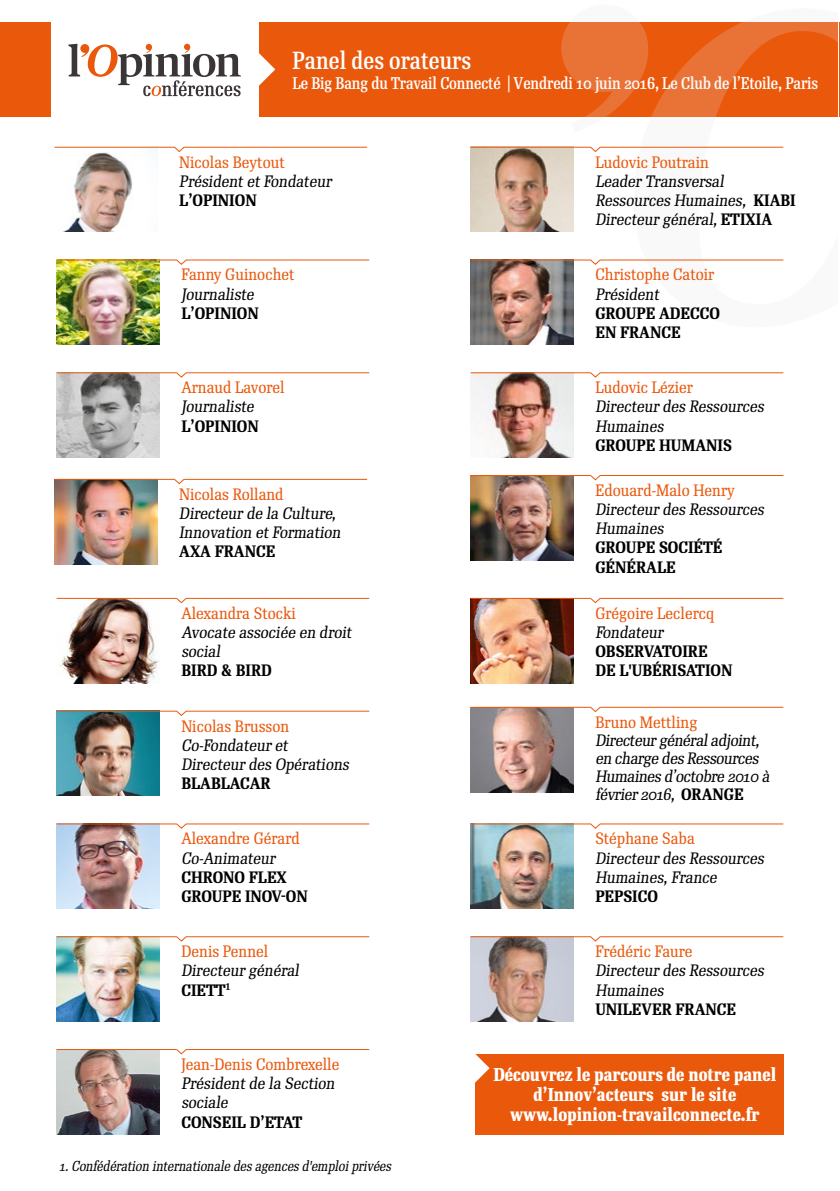
<style>
.page{position:relative;width:840px;height:1191px;background:#fff}
.page>*{position:absolute;margin:0;border:0;box-sizing:border-box;transform-origin:0 0}
.t1{font:500 24px "Re Public Std Cond";color:#fff}
.t2{font:500 18px/20px "Re Public Std Cond";color:#fff;text-align:center}
.t3{font:500 16.4px "Re Public Std Cond";letter-spacing:-.01em;color:#fff}
.t4{font:16px/19.2px "Re Public Std Cond";color:#000;scale:1.07 1}
.t5{font:16px "Re Public Std Cond";color:#ea580c;scale:1.07 1}
.t6{font:700 16px/19.2px "Re Public Std Cond";color:#000;scale:1.07 1}
.t7{font:italic 14px "Re Public Std Cond";color:#000}
.s1{font-weight:700}
</style>
<div class="page">
<div style="left:0;top:22px;width:839px;height:94px;background:#ea580c"></div>
<div style="left:51px;top:0;width:207px;height:146px;background:#fff"></div>
<svg style="left:68px;top:44px;width:207px;height:52px"></svg>
<svg style="left:633px;top:22px;width:205px;height:239px"></svg>
<svg style="left:561px;top:22px;width:87px;height:110px"></svg>
<hr style="left:838px;top:0;width:1px;height:432px;background:#fff">
<hr style="left:839px;top:22px;width:1px;height:94px;background:#ea580c">
<img style="left:63px;top:148px;width:94px;height:84px">
<hr style="left:55px;top:147px;width:119px;height:1px;background:#ea580c">
<svg style="left:174px;top:146px;width:11px;height:6px"></svg>
<hr style="left:184px;top:147px;width:182px;height:1px;background:#ea580c">
<img style="left:57px;top:261px;width:102px;height:84px">
<hr style="left:57px;top:260px;width:119px;height:1px;background:#ea580c">
<svg style="left:176px;top:259px;width:11px;height:6px"></svg>
<hr style="left:186px;top:260px;width:183px;height:1px;background:#ea580c">
<img style="left:57px;top:373px;width:102px;height:84px">
<hr style="left:57px;top:372px;width:119px;height:1px;background:#ea580c">
<svg style="left:176px;top:372px;width:11px;height:6px"></svg>
<hr style="left:186px;top:372px;width:183px;height:1px;background:#ea580c">
<img style="left:57px;top:1050px;width:102px;height:84px">
<hr style="left:57px;top:1049px;width:119px;height:1px;background:#ea580c">
<svg style="left:176px;top:1049px;width:11px;height:5px"></svg>
<hr style="left:186px;top:1049px;width:183px;height:1px;background:#ea580c">
<img style="left:470px;top:599px;width:103px;height:84px">
<hr style="left:470px;top:598px;width:120px;height:1px;background:#ea580c">
<svg style="left:589px;top:597px;width:11px;height:6px"></svg>
<hr style="left:600px;top:598px;width:182px;height:1px;background:#ea580c">
<img style="left:55px;top:480px;width:102px;height:84px">
<hr style="left:55px;top:479px;width:119px;height:1px;background:#ea580c">
<svg style="left:174px;top:478px;width:11px;height:6px"></svg>
<hr style="left:184px;top:479px;width:182px;height:1px;background:#ea580c">
<img style="left:59px;top:599px;width:100px;height:84px">
<hr style="left:57px;top:598px;width:119px;height:1px;background:#ea580c">
<svg style="left:176px;top:597px;width:11px;height:6px"></svg>
<hr style="left:186px;top:598px;width:183px;height:1px;background:#ea580c">
<img style="left:470px;top:824px;width:103px;height:84px">
<hr style="left:470px;top:823px;width:120px;height:1px;background:#ea580c">
<svg style="left:589px;top:823px;width:11px;height:6px"></svg>
<hr style="left:600px;top:823px;width:182px;height:1px;background:#ea580c">
<img style="left:470px;top:937px;width:103px;height:84px">
<hr style="left:470px;top:936px;width:120px;height:1px;background:#ea580c">
<svg style="left:589px;top:936px;width:11px;height:6px"></svg>
<hr style="left:600px;top:936px;width:182px;height:1px;background:#ea580c">
<img style="left:470px;top:476px;width:103px;height:84px">
<hr style="left:470px;top:475px;width:120px;height:1px;background:#ea580c">
<svg style="left:590px;top:475px;width:10px;height:5px"></svg>
<hr style="left:600px;top:475px;width:182px;height:1px;background:#ea580c">
<img style="left:57px;top:937px;width:102px;height:84px">
<hr style="left:57px;top:936px;width:119px;height:1px;background:#ea580c">
<svg style="left:176px;top:936px;width:11px;height:6px"></svg>
<hr style="left:186px;top:936px;width:183px;height:1px;background:#ea580c">
<img style="left:57px;top:824px;width:102px;height:84px">
<hr style="left:57px;top:823px;width:119px;height:1px;background:#ea580c">
<svg style="left:176px;top:823px;width:11px;height:6px"></svg>
<hr style="left:186px;top:823px;width:183px;height:1px;background:#ea580c">
<img style="left:470px;top:148px;width:103px;height:84px">
<hr style="left:470px;top:147px;width:120px;height:1px;background:#ea580c">
<svg style="left:589px;top:146px;width:11px;height:6px"></svg>
<hr style="left:600px;top:147px;width:182px;height:1px;background:#ea580c">
<img style="left:470px;top:261px;width:103px;height:84px">
<hr style="left:470px;top:260px;width:120px;height:1px;background:#ea580c">
<svg style="left:589px;top:259px;width:11px;height:6px"></svg>
<hr style="left:600px;top:260px;width:182px;height:1px;background:#ea580c">
<img style="left:470px;top:373px;width:103px;height:84px">
<hr style="left:470px;top:372px;width:120px;height:1px;background:#ea580c">
<svg style="left:589px;top:372px;width:11px;height:6px"></svg>
<hr style="left:600px;top:372px;width:182px;height:1px;background:#ea580c">
<img style="left:470px;top:708px;width:103px;height:84px">
<hr style="left:470px;top:707px;width:120px;height:1px;background:#ea580c">
<svg style="left:589px;top:706px;width:11px;height:6px"></svg>
<hr style="left:600px;top:707px;width:182px;height:1px;background:#ea580c">
<img style="left:57px;top:712px;width:102px;height:84px">
<hr style="left:57px;top:711px;width:119px;height:1px;background:#ea580c">
<svg style="left:176px;top:710px;width:11px;height:6px"></svg>
<hr style="left:186px;top:711px;width:183px;height:1px;background:#ea580c">
<div style="left:475px;top:1054px;width:307px;height:80px;background:#ea580c"></div>
<svg style="left:475px;top:1054px;width:14px;height:28px"></svg>
<h1 class="t1" style="left:292px;top:45px;width:180px">Panel des orateurs</h1>
<p class="t3" style="left:292px;top:72px;width:527px">Le Big Bang du Travail Connecté | Vendredi 10 juin 2016, Le Club de l’Etoile, Paris</p>
<p class="t5" style="left:179px;top:152px;width:100px">Nicolas Beytout</p>
<p class="t4" style="left:179px;top:172px;width:146px">PrésidentetFondateur</p>
<p class="t6" style="left:179px;top:191px;width:74px">L’OPINION</p>
<p class="t5" style="left:181px;top:264px;width:107px">Fanny Guinochet</p>
<p class="t4" style="left:181px;top:284px;width:72px">Journaliste</p>
<p class="t6" style="left:181px;top:303px;width:74px">L’OPINION</p>
<p class="t5" style="left:181px;top:377px;width:98px">Arnaud Lavorel</p>
<p class="t4" style="left:181px;top:397px;width:72px">Journaliste</p>
<p class="t6" style="left:181px;top:416px;width:74px">L’OPINION</p>
<p class="t5" style="left:179px;top:484px;width:99px">Nicolas Rolland</p>
<p class="t4" style="left:179px;top:504px;width:155px">Directeur de la Culture,<br>Innovation etFormation</p>
<p class="t6" style="left:179px;top:542px;width:91px">AXA FRANCE</p>
<p class="t5" style="left:181px;top:603px;width:109px">Alexandra Stocki</p>
<p class="t4" style="left:181px;top:623px;width:163px">Avocate associée en droit social</p>
<p class="t6" style="left:181px;top:661px;width:86px">BIRD &amp; BIRD</p>
<p class="t5" style="left:181px;top:715px;width:102px">Nicolas Brusson</p>
<p class="t4" style="left:181px;top:735px;width:161px">Co-Fondateur et<br>Directeur des Opérations</p>
<p class="t6" style="left:181px;top:774px;width:85px">BLABLACAR</p>
<p class="t5" style="left:181px;top:828px;width:112px">Alexandre Gérard</p>
<p class="t4" style="left:181px;top:848px;width:92px">Co-Animateur</p>
<p class="t6" style="left:181px;top:867px;width:120px">CHRONO FLEX<br>GROUPE INOV-ON</p>
<p class="t5" style="left:181px;top:941px;width:83px">Denis Pennel</p>
<p class="t4" style="left:181px;top:961px;width:114px">Directeur général<br><span class="s1">CIETT</span><sup>1</sup></p>
<p class="t5" style="left:181px;top:1054px;width:149px">Jean-Denis Combrexelle</p>
<p class="t4" style="left:181px;top:1074px;width:147px">Présidentde la Section sociale</p>
<p class="t6" style="left:181px;top:1112px;width:114px">CONSEIL D’ETAT</p>
<p class="t7" style="left:60px;top:1157px;width:336px">1.Confédération internationale desagencesd'emploiprivées</p>
<p class="t5" style="left:595px;top:152px;width:108px">Ludovic Poutrain</p>
<p class="t4" style="left:595px;top:172px;width:189px">Leader Transversal<br>Ressources Humaines, <span class="s1">KI A B I<br></span>Directeur général,<span class="s1">E T I X I A</span></p>
<p class="t5" style="left:595px;top:264px;width:112px">Christophe Catoir</p>
<p class="t4" style="left:595px;top:284px;width:64px">Président</p>
<p class="t6" style="left:595px;top:303px;width:118px">GROUPE ADECCO<br>EN FRANCE</p>
<p class="t5" style="left:595px;top:377px;width:93px">Ludovic Lézier</p>
<p class="t4" style="left:595px;top:397px;width:162px">Directeur des Ressources<br>Humaines</p>
<p class="t6" style="left:595px;top:435px;width:129px">GROUPE HUMANIS</p>
<p class="t5" style="left:595px;top:480px;width:132px">Edouard-Malo Henry</p>
<p class="t4" style="left:595px;top:500px;width:162px">Directeur des Ressources<br>Humaines</p>
<p class="t6" style="left:595px;top:538px;width:120px">GROUPE SOCIÉTÉ<br>GÉNÉRALE</p>
<p class="t5" style="left:595px;top:603px;width:113px">Grégoire Leclercq</p>
<p class="t4" style="left:595px;top:623px;width:68px">Fondateur</p>
<p class="t6" style="left:595px;top:642px;width:129px">OBSERVATOIRE<br>DE L'UBÉRISATION</p>
<p class="t5" style="left:595px;top:712px;width:97px">Bruno Mettling</p>
<p class="t4" style="left:595px;top:731px;width:167px;line-height:18px">Directeurgénéraladj oint, en charge des Ressources<br>Humaines d’octobre 2010 à février2016, <span class="s1">O R A N G E</span></p>
<p class="t5" style="left:595px;top:828px;width:94px">Stéphane Saba</p>
<p class="t4" style="left:595px;top:848px;width:162px">Directeur des Ressources<br>Humaines,France</p>
<p class="t6" style="left:595px;top:886px;width:60px">PEPSICO</p>
<p class="t5" style="left:595px;top:941px;width:92px">Frédéric Faure</p>
<p class="t4" style="left:595px;top:961px;width:162px">Directeur des Ressources<br>Humaines</p>
<p class="t6" style="left:595px;top:999px;width:133px">UNILEVER FRANCE</p>
<p class="t2" style="left:493px;top:1064px;width:284px">Découvrez le parcours de notre panel d’Innov’acteurs sur le site www.lopinion-travailconnecte.fr</p>
</div>
